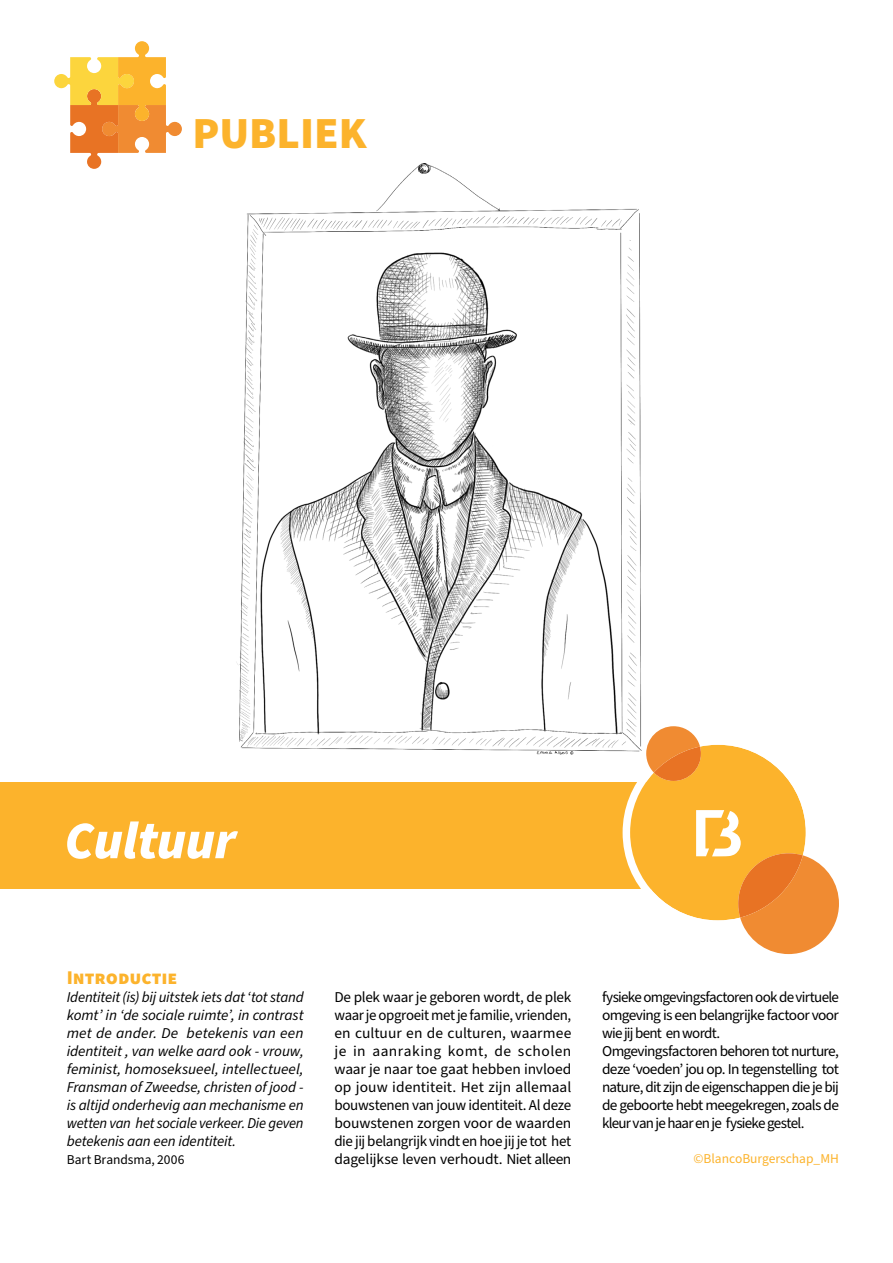
<style>
.page{position:relative;width:893px;height:1263px;background:#fff}
.page>*{position:absolute;margin:0;border:0;box-sizing:border-box;transform-origin:0 0}
.titel{font:italic 900 52.8px "Source Sans Pro";letter-spacing:-.005em;color:#fff}
.t1{font:900 44.4px "Source Sans Pro";color:#fcb32c}
.kop{font:900 19.5px "Source Sans Pro";color:#fcb32c}
.Broodtekst{font:15px/18px "Source Sans Pro";letter-spacing:-.04em;color:#000;text-align:justify}
.Broodtekst-2{font:italic 15px/18px "Source Sans Pro";letter-spacing:-.015em;color:#000;text-align:justify}
.t2{font:13.5px "Source Sans Pro";color:#fcb32c}
.Broodtekst-3{font:13.5px "Source Sans Pro";color:#000}
</style>
<div class="page">
<div style="left:0;top:782px;width:731px;height:107px;background:#fcb32c"></div>
<svg style="left:54px;top:41px;width:128px;height:128px"></svg>
<svg style="left:623px;top:744px;width:216px;height:210px"></svg>
<img style="left:236px;top:163px;width:469px;height:623px">
<p class="t1" style="left:192px;top:102px;width:176px">PUBLIEK</p>
<p class="titel" style="left:64px;top:804px;width:173px">Cultuur</p>
<p class="kop" style="left:67px;top:964px;width:112px">Introductie</p>
<p class="Broodtekst-2" style="left:67px;top:989px;width:238px">Identiteit (is) bij uitstek iets dat ‘tot stand komt’ in ‘de sociale ruimte’, in contrast met de ander. De betekenis van een identiteit , van welke aard ook - vrouw, feminist, homoseksueel, intellectueel, Fransman of Zweedse, christen of jood - is altijd onderhevig aan mechanisme en wetten van het sociale verkeer. Die geven betekenis aan een identiteit.</p>
<p class="Broodtekst-3" style="left:67px;top:1151px;width:119px">Bart Brandsma, 2006</p>
<p class="Broodtekst" style="left:334px;top:989px;width:238px">De plek waar je geboren wordt, de plek waar je opgroeit met je familie, vrienden, en cultuur en de culturen, waarmee je in aanraking komt, de scholen waar je naar toe gaat hebben invloed op jouw identiteit. Het zijn allemaal bouwstenen van jouw identiteit. Al deze bouwstenen zorgen voor de waarden die jij belangrijk vindt en hoe jij je tot het dagelijkse leven verhoudt. Niet alleen</p>
<p class="Broodtekst" style="left:602px;top:989px;width:238px">fysieke omgevingsfactoren ook de virtuele omgeving is een belangrijke factoor voor wie jij bent en wordt.</p>
<p class="Broodtekst" style="left:602px;top:1043px;width:238px">Omgevingsfactoren behoren tot nurture, deze ‘voeden’ jou op. In tegenstelling tot nature, dit zijn de eigenschappen die je bij de geboorte hebt meegekregen, zoals de kleur van je haar en je fysieke gestel.</p>
<p class="t2" style="left:693px;top:1149px;width:147px">©BlancoBurgerschap_MH</p>
</div>
